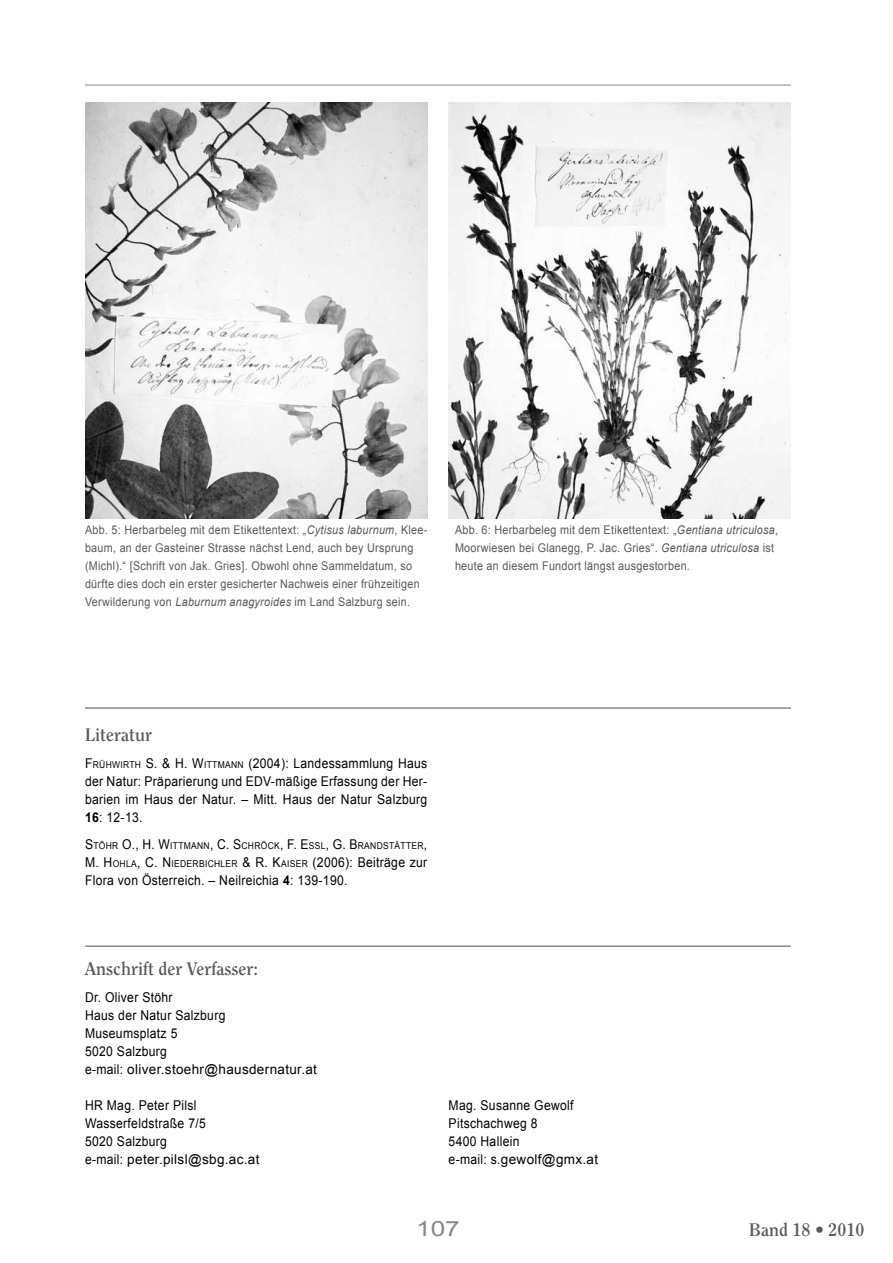
<style>
.page{position:relative;width:893px;height:1263px;background:#fff}
.page>*{position:absolute;margin:0;border:0;box-sizing:border-box;transform-origin:0 0}
.t1{font:21px "Arial";color:#87888a;scale:1.25 1}
.t2{font:700 18px "Clearface Std";color:#58585a}
.t3{font:13.5px/18px "Arial";letter-spacing:.025em;color:#000;scale:.9 1}
.t4{font:12px/18px "Arial";letter-spacing:.025em;color:#58585a;scale:.9 1}
.t5{font:9.45px/18px "Arial";letter-spacing:.035em;color:#000;scale:.9 1}
.s1{font-style:italic}
.s2{font-style:inherit}
.s3{font-size:9.45px}
.s4{font-weight:700}
.s5{font-size:13.5px}
</style>
<div class="page">
<hr style="left:85px;top:84px;width:706px;height:2px;background:#b1b3b4">
<img style="left:85px;top:102px;width:342px;height:416px">
<img style="left:449px;top:102px;width:342px;height:416px">
<hr style="left:85px;top:945px;width:706px;height:2px;background:#87888a">
<hr style="left:85px;top:707px;width:706px;height:2px;background:#87888a">
<p class="t4" style="left:85px;top:521px;width:382px">Abb. 5: Herbarbeleg mit dem Etikettentext: „<span class="s1">Cytisus laburnum</span>, Klee&shy;baum, an der Gasteiner Strasse nächst Lend, auch bey Ursprung (Michl).“ [Schrift von Jak. Gries]. Obwohl ohne Sammeldatum, so dürfte dies doch ein erster gesicherter Nachweis einer frühzeitigen Verwilderung von <span class="s1">Laburnum anagyroides</span> im Land Salzburg sein.</p>
<p class="t4" style="left:455px;top:521px;width:361px">Abb. 6: Herbarbeleg mit dem Etikettentext: „<span class="s1">Gentiana utriculosa</span>,<br>Moorwiesen bei Glanegg, P. Jac. Gries“. <span class="s1">Gentiana utriculosa</span> ist heute an diesem Fundort längst ausgestorben.</p>
<h2 class="t2" style="left:85px;top:724px;width:68px">Literatur</h2>
<p class="t3" style="left:85px;top:754px;width:382px;text-align:justify"><span class="s2">F</span> <span class="s3">RÜHWIRTH</span> <span class="s2">S. &amp; H . W</span><span class="s3">ITTMANN</span> (2004): Landessammlung Haus der Natur: Präparierung und EDV-mäßige Erfassung der Her&shy;barien im Haus der Natur. – Mitt. Haus der Natur Salzburg <span class="s4">16</span>: 12-13.</p>
<p class="t5" style="left:85px;top:837px;width:382px"><span class="s5">S</span>TÖHR <span class="s5">O., H. W</span>ITTMANN<span class="s5">, C. S</span>CHRÖCK<span class="s5">, F. E</span>SSL<span class="s5">, G. B</span> RANDSTÄTTER<span class="s5">,<br>M. H</span> OHLA<span class="s5">, C. N</span> IEDERBICHLER <span class="s5">&amp; R. K</span>AISER <span class="s5">(2006): Beiträge zur</span></p>
<p class="t3" style="left:85px;top:871px;width:293px">Flora von Österreich. – Neilreichia <span class="s4">4</span>: 139-190.</p>
<h2 class="t2" style="left:85px;top:958px;width:174px">Anschrift der Verfasser:</h2>
<p class="t3" style="left:85px;top:988px;width:259px">Dr. Oliver Stöhr<br>Haus der Natur Salzburg<br>Museumsplatz 5<br>5020 Salzburg<br>e-mail: oliver.stoehr@hausdernatur.at</p>
<p class="t3" style="left:85px;top:1096px;width:195px">HR Mag. Peter Pilsl<br>Wasserfeldstraße 7/5<br>5020 Salzburg<br>e-mail: peter.pilsl@sbg.ac.at</p>
<p class="t3" style="left:449px;top:1096px;width:168px">Mag. Susanne Gewolf<br>Pitschachweg 8<br>5400 Hallein<br>e-mail: s.gewolf@gmx.at</p>
<h1 class="t1" style="left:416px;top:1215px;width:37px">107</h1>
<h2 class="t2" style="left:749px;top:1219px;width:117px">Band 18 • 2010</h2>
</div>
